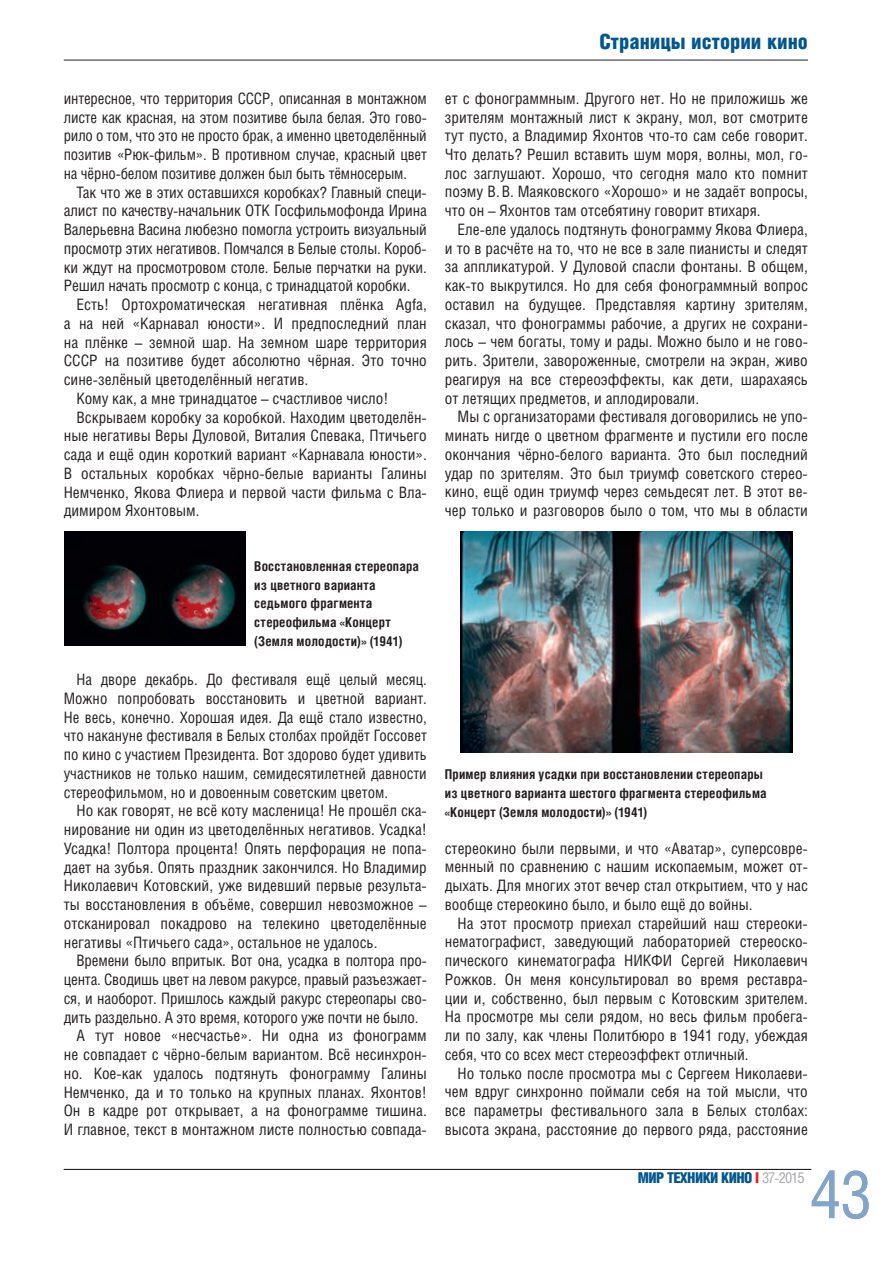
<style>
.page{position:relative;width:893px;height:1263px;background:#fff}
.page>*{position:absolute;margin:0;border:0;box-sizing:border-box;transform-origin:0 0}
.t1{font:66px "Helios Cond C";color:#82a4c8}
.t2{font:21px "Helios Cond Black C";color:#00568d}
.t3{font:15.75px/18.8px "Helios Cond C";color:#231f20;text-align:justify}
.t4{font:15px "Helios Cond Black C";letter-spacing:-.04em;color:#00568d}
.t5{font:700 13.5px/18.8px "Helios Cond C";letter-spacing:.015em;color:#231f20}
.s1{color:#ee1d23}
.s2{font-family:"Helios Cond C";color:#a8a9ad}
</style>
<div class="page">
<hr style="left:64px;top:1169px;width:747px;height:1px;background:#231f20">
<hr style="left:64px;top:60px;width:744px;height:1px;background:#231f20">
<img style="left:65px;top:531px;width:180px;height:115px">
<img style="left:461px;top:531px;width:331px;height:222px">
<p class="t3" style="left:64px;top:89px;width:365px">интересное, что территория СССР, описанная в монтажном листе как красная, на этом позитиве была белая. Это гово&shy;рило о том, что это не просто брак, а именно цветоделённый позитив «Рюк-фильм». В противном случае, красный цвет на чёрно-белом позитиве должен был быть тёмносерым.</p>
<p class="t3" style="left:64px;top:182px;width:365px;text-indent:13px">Так что же в этих оставшихся коробках? Главный специ&shy;алист по качеству-начальник ОТК Госфильмофонда Ирина Валерьевна Васина любезно помогла устроить визуальный просмотр этих негативов. Помчался в Белые столы. Короб&shy;ки ждут на просмотровом столе. Белые перчатки на руки.<br>Решил начать просмотр с конца, с тринадцатой коробки.</p>
<p class="t3" style="left:77px;top:295px;width:352px">Есть! Ортохроматическая негативная плёнка Agfa,</p>
<p class="t3" style="left:64px;top:314px;width:365px">а на ней «Карнавал юности». И предпоследний план</p>
<p class="t3" style="left:64px;top:332px;width:365px">на плёнке – земной шар. На земном шаре территория</p>
<p class="t3" style="left:64px;top:351px;width:365px">СССР на позитиве будет абсолютно чёрная. Это точно</p>
<p class="t3" style="left:64px;top:370px;width:246px">сине-зелёный цветоделённый негатив.</p>
<p class="t3" style="left:77px;top:388px;width:313px">Кому как, а мне тринадцатое – счастливое число!</p>
<p class="t3" style="left:77px;top:407px;width:352px">Вскрываем коробку за коробкой. Находим цветоделён-</p>
<p class="t3" style="left:64px;top:426px;width:365px">ные негативы Веры Дуловой, Виталия Спевака, Птичьего</p>
<p class="t3" style="left:64px;top:445px;width:365px">сада и ещё один короткий вариант «Карнавала юности».</p>
<p class="t3" style="left:64px;top:463px;width:365px">В остальных коробках чёрно-белые варианты Галины</p>
<p class="t3" style="left:64px;top:482px;width:365px">Немченко, Якова Флиера и первой части фильма с Вла-</p>
<p class="t3" style="left:64px;top:501px;width:137px">димиром Яхонтовым.</p>
<p class="t5" style="left:254px;top:556px;width:166px">Восстановленная стереопара из цветного варианта седьмого фрагмента стереофильма «Концерт (Земля молодости)» (1941)</p>
<p class="t3" style="left:64px;top:670px;width:365px;text-indent:13px">На дворе декабрь. До фестиваля ещё целый месяц.<br>Можно попробовать восстановить и цветной вариант.<br>Не весь, конечно. Хорошая идея. Да ещё стало известно, что накануне фестиваля в Белых столбах пройдёт Госсовет по кино с участием Президента. Вот здорово будет удивить участников не только нашим, семидесятилетней давности стереофильмом, но и довоенным советским цветом.</p>
<p class="t3" style="left:64px;top:801px;width:365px;text-indent:13px">Но как говорят, не всё коту масленица! Не прошёл ска&shy;нирование ни один из цветоделённых негативов. Усадка!<br>Усадка! Полтора процента! Опять перфорация не попа&shy;дает на зубья. Опять праздник закончился. Но Владимир Николаевич Котовский, уже видевший первые результа&shy;ты восстановления в объёме, совершил невозможное – отсканировал покадрово на телекино цветоделённые негативы «Птичьего сада», остальное не удалось.</p>
<p class="t3" style="left:77px;top:951px;width:352px">Времени было впритык. Вот она, усадка в полтора про-</p>
<p class="t3" style="left:64px;top:970px;width:365px">цента. Сводишь цвет на левом ракурсе, правый разъезжает-</p>
<p class="t3" style="left:64px;top:989px;width:365px">ся, и наоборот. Пришлось каждый ракурс стереопары сво-</p>
<p class="t3" style="left:64px;top:1007px;width:356px">дить раздельно. А это время, которого уже почти не было.</p>
<p class="t3" style="left:77px;top:1026px;width:352px">А тут новое «несчастье». Ни одна из фонограмм</p>
<p class="t3" style="left:64px;top:1045px;width:365px">не совпадает с чёрно-белым вариантом. Всё несинхрон-</p>
<p class="t3" style="left:64px;top:1064px;width:365px">но. Кое-как удалось подтянуть фонограмму Галины</p>
<p class="t3" style="left:64px;top:1082px;width:365px">Немченко, да и то только на крупных планах. Яхонтов!</p>
<p class="t3" style="left:64px;top:1101px;width:365px">Он в кадре рот открывает, а на фонограмме тишина.</p>
<p class="t3" style="left:64px;top:1120px;width:365px">И главное, текст в монтажном листе полностью совпада-</p>
<h2 class="t2" style="left:599px;top:29px;width:210px">Страницы истории кино</h2>
<p class="t3" style="left:445px;top:88px;width:365px">ет с фонограммным. Другого нет. Но не приложишь же зрителям монтажный лист к экрану, мол, вот смотрите тут пусто, а Владимир Яхонтов что-то сам себе говорит.<br>Что делать? Решил вставить шум моря, волны, мол, го&shy;лос заглушают. Хорошо, что сегодня мало кто помнит поэму В.В. Маяковского «Хорошо» и не задаёт вопросы, что он – Яхонтов там отсебятину говорит втихаря.</p>
<p class="t3" style="left:445px;top:220px;width:365px;text-indent:13px">Еле-еле удалось подтянуть фонограмму Якова Флиера, и то в расчёте на то, что не все в зале пианисты и следят за аппликатурой. У Дуловой спасли фонтаны. В общем, как-то выкрутился. Но для себя фонограммный вопрос оставил на будущее. Представляя картину зрителям, сказал, что фонограммы рабочие, а других не сохрани&shy;лось – чем богаты, тому и рады. Можно было и не гово&shy;рить. Зрители, завороженные, смотрели на экран, живо реагируя на все стереоэффекты, как дети, шарахаясь от летящих предметов, и аплодировали.</p>
<p class="t3" style="left:445px;top:407px;width:365px;text-indent:13px">Мы с организаторами фестиваля договорились не упо&shy;минать нигде о цветном фрагменте и пустили его после окончания чёрно-белого варианта. Это был последний удар по зрителям. Это был триумф советского стерео&shy;кино, ещё один триумф через семьдесят лет. В этот ве&shy;чер только и разговоров было о том, что мы в области</p>
<p class="t5" style="left:445px;top:765px;width:323px">Пример влияния усадки при восстановлении стереопары из цветного варианта шестого фрагмента стереофильма «Концерт (Земля молодости)» (1941)</p>
<p class="t3" style="left:445px;top:838px;width:365px">стереокино были первыми, и что «Аватар», суперсовре&shy;менный по сравнению с нашим ископаемым, может от&shy;дыхать. Для многих этот вечер стал открытием, что у нас вообще стереокино было, и было ещё до войны.</p>
<p class="t3" style="left:445px;top:913px;width:365px;text-indent:13px">На этот просмотр приехал старейший наш стереоки&shy;нематографист, заведующий лабораторией стереоско&shy;пического кинематографа НИКФИ Сергей Николаевич Рожков. Он меня консультировал во время реставра&shy;ции и, собственно, был первым с Котовским зрителем.<br>На просмотре мы сели рядом, но весь фильм пробега&shy;ли по залу, как члены Политбюро в 1941 году, убеждая себя, что со всех мест стереоэффект отличный.</p>
<p class="t3" style="left:445px;top:1063px;width:365px;text-indent:13px">Но только после просмотра мы с Сергеем Николаеви&shy;чем вдруг синхронно поймали себя на той мысли, что все параметры фестивального зала в Белых столбах: высота экрана, расстояние до первого ряда, расстояние</p>
<h1 class="t1" style="left:810px;top:1155px;width:63px">43</h1>
<p class="t4" style="left:638px;top:1169px;width:169px">МИР ТЕХНИКИ КИНО <span class="s1">I</span> <span class="s2">37-2015</span></p>
</div>
